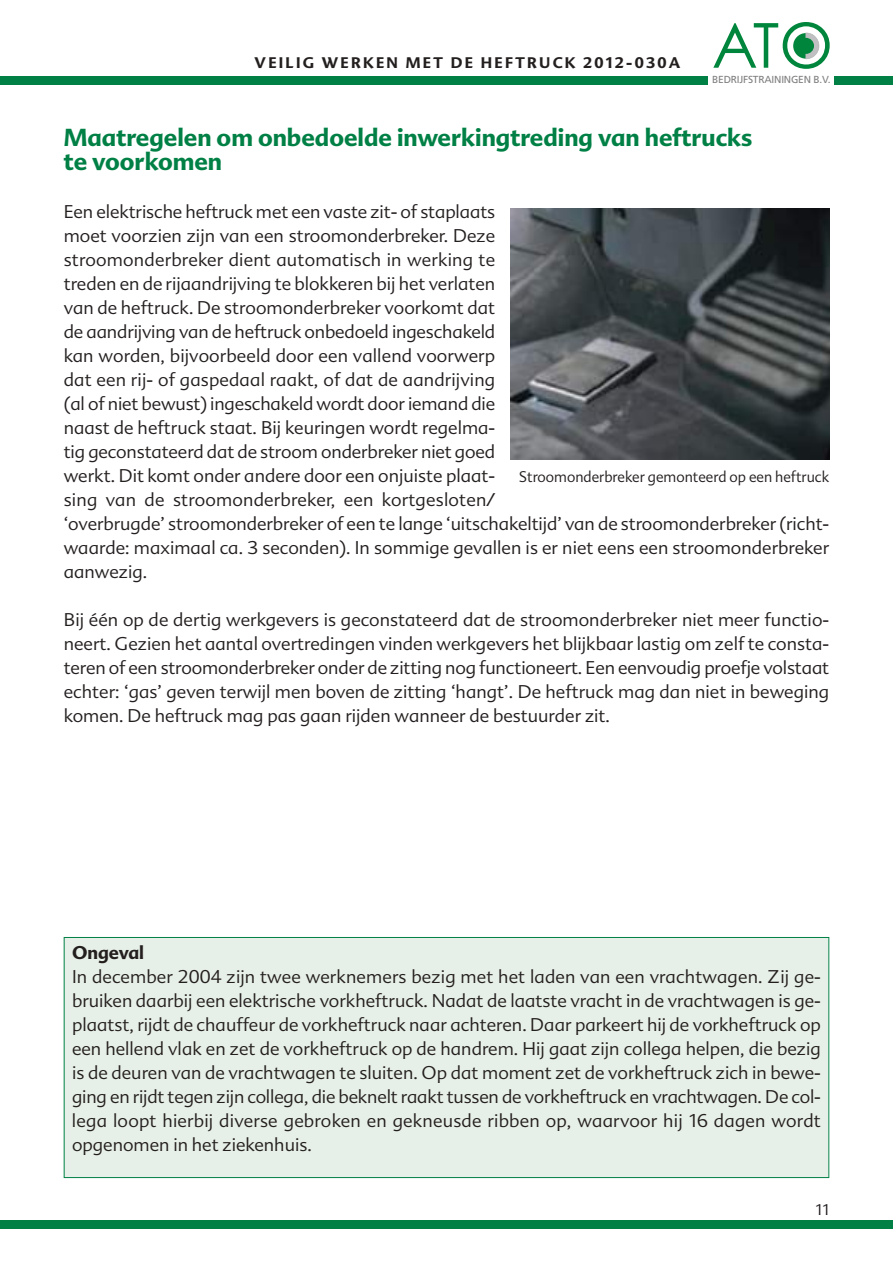
<style>
.page{position:relative;width:893px;height:1263px;background:#fff}
.page>*{position:absolute;margin:0;border:0;box-sizing:border-box;transform-origin:0 0}
.t1{font:700 24px/24px "Advert";color:#008045}
.t2{font:300 18px/24px "Advert";color:#241f1f;text-align:justify}
.t3{font:700 18px "Advert";color:#241f1f}
.t4{font:300 15px "Advert";color:#241f1f;scale:.95 1}
.t5{font:700 15px "Advert";letter-spacing:.15em;color:#241f1f}
.t6{font:300 15px "Advert";color:#241f1f}
.t7{font:10.2px "Frutiger";letter-spacing:-.02em;color:#807f81}
</style>
<div class="page">
<div style="left:0;top:1220px;width:893px;height:9px;background:#008045"></div>
<div style="left:0;top:76px;width:893px;height:9px;background:#008045"></div>
<div style="left:708px;top:21px;width:125px;height:69px;background:#fff"></div>
<svg style="left:713px;top:22px;width:117px;height:47px"></svg>
<div style="left:65px;top:938px;width:763px;height:239px;background:#e7f0e8"></div>
<div style="left:64px;top:937px;width:765px;height:241px;border:1px solid #008045"></div>
<img style="left:510px;top:208px;width:319px;height:252px">
<p class="t5" style="left:255px;top:54px;width:427px">VEILIG WERKEN MET DE HEFTRUCK 2012-030A</p>
<p class="t7" style="left:712px;top:76px;width:120px">BEDRIJFSTRAININGEN B.V.</p>
<h1 class="t1" style="left:64px;top:126px;width:690px">Maatregelen om onbedoelde inwerkingtreding van heftrucks te voorkomen</h1>
<p class="t2" style="left:64px;top:200px;width:767px;text-align:left">Een elektrische heftruck met een vaste zit- of staplaats<br>moet voorzien zijn van een stroomonderbreker. Deze<br>stroomonderbreker dient automatisch in werking te<br>treden en de rijaandrijving te blokkeren bij het verlaten<br>van de heftruck. De stroomonderbreker voorkomt dat<br>de aandrijving van de heftruck onbedoeld ingeschakeld<br>kan worden, bijvoorbeeld door een vallend voorwerp<br>dat een rij- of gaspedaal raakt, of dat de aandrijving<br>(al of niet bewust) ingeschakeld wordt door iemand die<br>naast de heftruck staat. Bij keuringen wordt regelma-<br>tig geconstateerd dat de stroom onderbreker niet goed<br>werkt. Dit komt onder andere door een onjuiste plaat-<br>sing van de stroomonderbreker, een kortgesloten/<br>‘overbrugde’ stroomonderbreker of een te lange ‘uitschakeltijd’ van de stroomonderbreker (richt&shy;waarde: maximaal ca. 3 seconden). In sommige gevallen is er niet eens een stroomonderbreker aanwezig.</p>
<p class="t2" style="left:64px;top:608px;width:767px">Bij één op de dertig werkgevers is geconstateerd dat de stroomonderbreker niet meer functio&shy;neert. Gezien het aantal overtredingen vinden werkgevers het blijkbaar lastig om zelf te consta&shy;teren of een stroomonderbreker onder de zitting nog functioneert. Een eenvoudig proefje volstaat echter: ‘gas’ geven terwijl men boven de zitting ‘hangt’. De heftruck mag dan niet in beweging komen. De heftruck mag pas gaan rijden wanneer de bestuurder zit.</p>
<p class="t4" style="left:519px;top:468px;width:328px">Stroomonderbreker gemonteerd op een heftruck</p>
<p class="t3" style="left:72px;top:942px;width:74px">Ongeval</p>
<p class="t2" style="left:72px;top:965px;width:750px">In december 2004 zijn twee werknemers bezig met het laden van een vrachtwagen. Zij ge&shy;bruiken daarbij een elektrische vorkheftruck. Nadat de laatste vracht in de vrachtwagen is ge&shy;plaatst, rijdt de chauffeur de vorkheftruck naar achteren. Daar parkeert hij de vorkheftruck op een hellend vlak en zet de vorkheftruck op de handrem. Hij gaat zijn collega helpen, die bezig is de deuren van de vrachtwagen te sluiten. Op dat moment zet de vorkheftruck zich in bewe&shy;ging en rijdt tegen zijn collega, die beknelt raakt tussen de vorkheftruck en vrachtwagen. De col&shy;lega loopt hierbij diverse gebroken en gekneusde ribben op, waarvoor hij 16 dagen wordt opgenomen in het ziekenhuis.</p>
<p class="t6" style="left:816px;top:1201px;width:15px">11</p>
</div>
